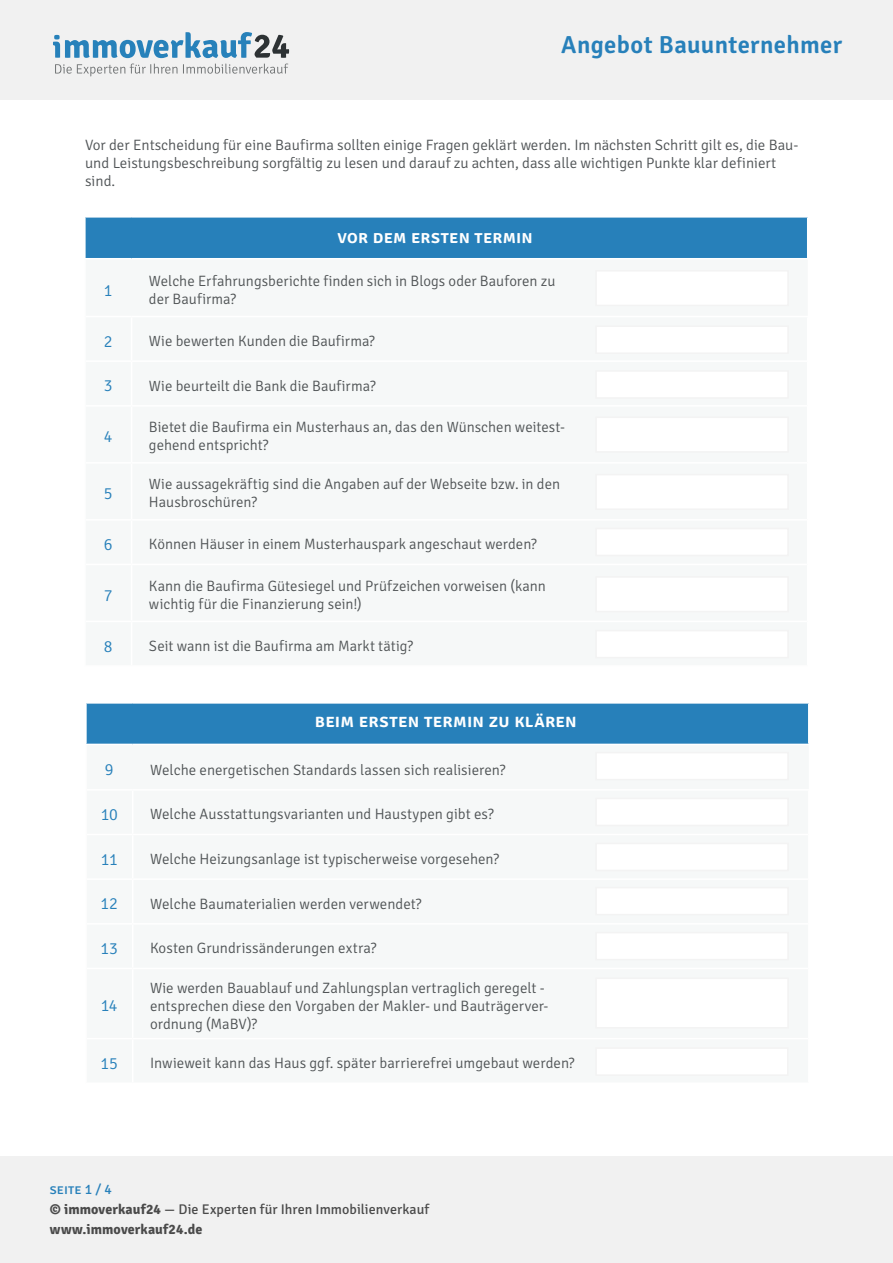
<style>
.page{position:relative;width:893px;height:1263px;background:#fff}
.page>*{position:absolute;margin:0;border:0;box-sizing:border-box;transform-origin:0 0}
.t1{font:600 24.6px "Signika";letter-spacing:.015em;color:#2780ba}
.t2{font:600 18.45px "Signika";letter-spacing:.01em;color:#fff}
.t3{font:600 18px "Signika";letter-spacing:.015em;color:#fff}
.t4{font:300 16.5px "Signika";letter-spacing:-.015em;color:#2780ba}
.t5{font:300 15px/18px "Signika";color:#4f5355}
.t6{font:14.1px/20.2px "Signika";letter-spacing:.005em;color:#4a4a4a}
.s1{color:#2780ba}
.s2{font-weight:700}
</style>
<div class="page">
<div style="left:0;top:0;width:893px;height:100px;background:#f1f1f1"></div>
<div style="left:0;top:1157px;width:893px;height:106px;background:#f1f1f1"></div>
<svg style="left:53px;top:32px;width:236px;height:26px"></svg>
<svg style="left:55px;top:64px;width:233px;height:12px"></svg>
<div style="left:85px;top:217px;width:723px;height:42px;background:#2780ba"></div>
<hr style="left:84px;top:216px;width:48px;height:2px;background:#fff">
<hr style="left:132px;top:216px;width:676px;height:2px;background:#fff">
<hr style="left:84px;top:218px;width:2px;height:40px;background:#fff">
<hr style="left:807px;top:218px;width:1px;height:40px;background:#fff">
<hr style="left:84px;top:258px;width:48px;height:2px;background:#fff">
<hr style="left:132px;top:258px;width:676px;height:2px;background:#fff">
<div style="left:86px;top:703px;width:723px;height:41px;background:#2780ba"></div>
<hr style="left:85px;top:702px;width:48px;height:2px;background:#fff">
<hr style="left:133px;top:702px;width:676px;height:2px;background:#fff">
<hr style="left:85px;top:704px;width:2px;height:40px;background:#fff">
<hr style="left:808px;top:704px;width:1px;height:40px;background:#fff">
<div style="left:595px;top:270px;width:194px;height:36px;background:#fff;border:2px solid #f3f3f3"></div>
<div style="left:595px;top:325px;width:194px;height:29px;background:#fff;border:2px solid #f3f3f3"></div>
<div style="left:595px;top:370px;width:194px;height:29px;background:#fff;border:2px solid #f3f3f3"></div>
<div style="left:595px;top:416px;width:194px;height:37px;background:#fff;border:2px solid #f3f3f3"></div>
<div style="left:595px;top:474px;width:194px;height:36px;background:#fff;border:2px solid #f3f3f3"></div>
<div style="left:595px;top:528px;width:194px;height:28px;background:#fff;border:2px solid #f3f3f3"></div>
<div style="left:595px;top:630px;width:194px;height:28px;background:#fff;border:2px solid #f3f3f3"></div>
<div style="left:595px;top:576px;width:194px;height:36px;background:#fff;border:2px solid #f3f3f3"></div>
<div style="left:595px;top:752px;width:194px;height:28px;background:#fff;border:2px solid #f3f3f3"></div>
<div style="left:595px;top:798px;width:194px;height:28px;background:#fff;border:2px solid #f3f3f3"></div>
<div style="left:595px;top:843px;width:194px;height:28px;background:#fff;border:2px solid #f3f3f3"></div>
<div style="left:595px;top:887px;width:194px;height:28px;background:#fff;border:2px solid #f3f3f3"></div>
<div style="left:595px;top:932px;width:194px;height:28px;background:#fff;border:2px solid #f3f3f3"></div>
<div style="left:595px;top:1047px;width:194px;height:29px;background:#fff;border:2px solid #f3f3f3"></div>
<div style="left:595px;top:977px;width:194px;height:51px;background:#fff;border:2px solid #f3f3f3"></div>
<h1 class="t1" style="left:561px;top:31px;width:282px">Angebot Bauunternehmer</h1>
<p class="t5" style="left:85px;top:136px;width:715px">Vor der Entscheidung für eine Baufirma sollten einige Fragen geklärt werden. Im nächsten Schritt gilt es, die Bau&shy;und Leistungsbeschreibung sorgfältig zu lesen und darauf zu achten, dass alle wichtigen Punkte klar definiert sind.</p>
<p class="t4" style="left:104px;top:281px;width:10px">1</p>
<p class="t3" style="left:338px;top:226px;width:197px">vor dem ersten termin</p>
<p class="t5" style="left:149px;top:272px;width:408px">Welche Erfahrungsberichte finden sich in Blogs oder Bauforen zu</p>
<p class="t5" style="left:149px;top:290px;width:89px">der Baufirma?</p>
<p class="t4" style="left:104px;top:332px;width:10px">2</p>
<p class="t5" style="left:149px;top:332px;width:227px">Wie bewerten Kunden die Baufirma?</p>
<p class="t4" style="left:104px;top:377px;width:10px">3</p>
<p class="t5" style="left:149px;top:377px;width:228px">Wie beurteilt die Bank die Baufirma?</p>
<p class="t4" style="left:104px;top:427px;width:10px">4</p>
<p class="t5" style="left:149px;top:419px;width:418px">Bietet die Baufirma ein Musterhaus an, das den Wünschen weitest-</p>
<p class="t5" style="left:149px;top:437px;width:121px">gehend entspricht?</p>
<p class="t4" style="left:104px;top:484px;width:10px">5</p>
<p class="t5" style="left:149px;top:476px;width:413px">Wie aussagekräftig sind die Angaben auf der Webseite bzw. in den</p>
<p class="t5" style="left:149px;top:494px;width:109px">Hausbroschüren?</p>
<p class="t4" style="left:104px;top:535px;width:10px">6</p>
<p class="t5" style="left:149px;top:535px;width:389px">Können Häuser in einem Musterhauspark angeschaut werden?</p>
<p class="t4" style="left:104px;top:586px;width:10px">7</p>
<p class="t5" style="left:149px;top:577px;width:398px">Kann die Baufirma Gütesiegel und Prüfzeichen vorweisen (kann</p>
<p class="t5" style="left:149px;top:595px;width:214px">wichtig für die Finanzierung sein!)</p>
<p class="t4" style="left:104px;top:637px;width:10px">8</p>
<p class="t5" style="left:149px;top:637px;width:265px">Seit wann ist die Baufirma am Markt tätig?</p>
<p class="t2" style="left:315px;top:710px;width:263px">beim ersten termin zu klären</p>
<p class="t4" style="left:105px;top:761px;width:10px">9</p>
<p class="t5" style="left:150px;top:761px;width:357px">Welche energetischen Standards lassen sich realisieren?</p>
<p class="t4" style="left:101px;top:805px;width:19px">10</p>
<p class="t5" style="left:150px;top:805px;width:345px">Welche Ausstattungsvarianten und Haustypen gibt es?</p>
<p class="t4" style="left:101px;top:850px;width:19px">11</p>
<p class="t5" style="left:150px;top:850px;width:351px">Welche Heizungsanlage ist typischerweise vorgesehen?</p>
<p class="t4" style="left:101px;top:895px;width:19px">12</p>
<p class="t5" style="left:150px;top:895px;width:273px">Welche Baumaterialien werden verwendet?</p>
<p class="t4" style="left:101px;top:939px;width:19px">13</p>
<p class="t5" style="left:150px;top:939px;width:228px">Kosten Grundrissänderungen extra?</p>
<p class="t4" style="left:101px;top:997px;width:18px">14</p>
<p class="t5" style="left:150px;top:979px;width:396px">Wie werden Bauablauf und Zahlungsplan vertraglich geregelt -</p>
<p class="t5" style="left:150px;top:997px;width:400px">entsprechen diese den Vorgaben der Makler- und Bauträgerver-</p>
<p class="t5" style="left:150px;top:1015px;width:109px">ordnung (MaBV)?</p>
<p class="t4" style="left:101px;top:1054px;width:19px">15</p>
<p class="t5" style="left:150px;top:1054px;width:426px">Inwieweit kann das Haus ggf. später barrierefrei umgebaut werden?</p>
<p class="t6" style="left:50px;top:1179px;width:381px"><span class="s1">seite 1 / 4<br></span><span class="s2">© immoverkauf24</span> — Die Experten für Ihren Immobilienverkauf <span class="s2">www.immoverkauf24.de</span></p>
</div>
